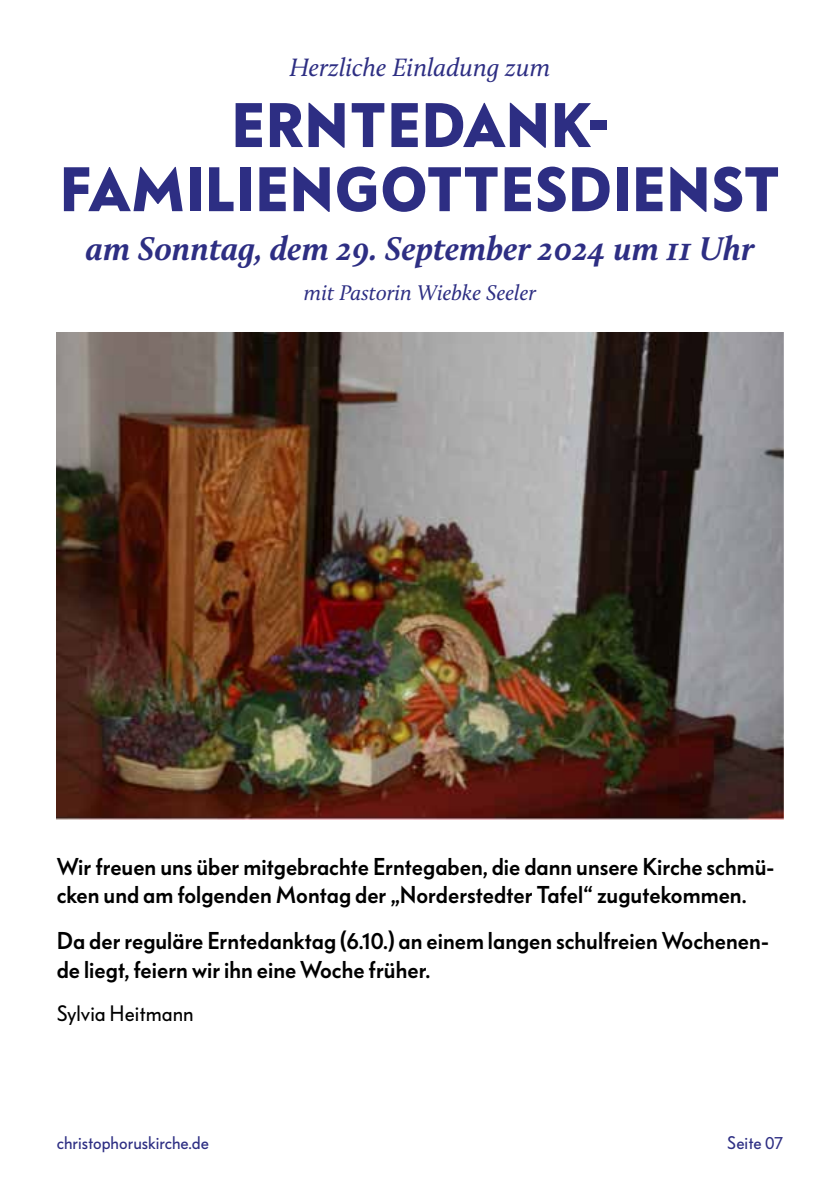
<style>
.page{position:relative;width:840px;height:1191px;background:#fff}
.page>*{position:absolute;margin:0;border:0;box-sizing:border-box;transform-origin:0 0}
.t1{font:700 61.8px/64.2px "Bauer Grotesk Pro";letter-spacing:.02em;color:#2d2e83;text-align:center}
.t2{font:italic 700 34px "Calluna";color:#2d2e83}
.t3{font:italic 26px "Calluna";color:#2d2e83}
.t4{font:500 24px/28.8px "Bauer Grotesk Pro";color:#000}
.t5{font:italic 22px "Calluna";color:#2d2e83}
.t6{font:22px "Bauer Grotesk Pro";color:#000}
.t7{font:18px "Bauer Grotesk Pro";color:#2d2e83}
</style>
<div class="page">
<img style="left:57px;top:333px;width:725px;height:486px">
<p class="t3" style="left:289px;top:52px;width:262px">Herzliche Einladung zum</p>
<h1 class="t1" style="left:60px;top:90px;width:721px">ERNTEDANK-<br>FAMILIENGOTTESDIENST</h1>
<h2 class="t2" style="left:86px;top:227px;width:669px">am Sonntag, dem 29. September 2024 um 11 Uhr</h2>
<p class="t5" style="left:304px;top:279px;width:233px">mit Pastorin Wiebke Seeler</p>
<p class="t4" style="left:57px;top:850px;width:718px">Wir freuen uns über mitgebrachte Erntegaben, die dann unsere Kirche schmü&shy;cken und am folgenden Montag der „Norderstedter Tafel“ zugutekommen.</p>
<p class="t4" style="left:57px;top:925px;width:712px">Da der reguläre Erntedanktag (6.10.) an einem langen schulfreien Wochenen&shy;de liegt, feiern wir ihn eine Woche früher.</p>
<p class="t6" style="left:57px;top:997px;width:138px">Sylvia Heitmann</p>
<p class="t7" style="left:57px;top:1129px;width:154px">christophoruskirche.de</p>
<p class="t7" style="left:727px;top:1129px;width:57px">Seite 07</p>
</div>
